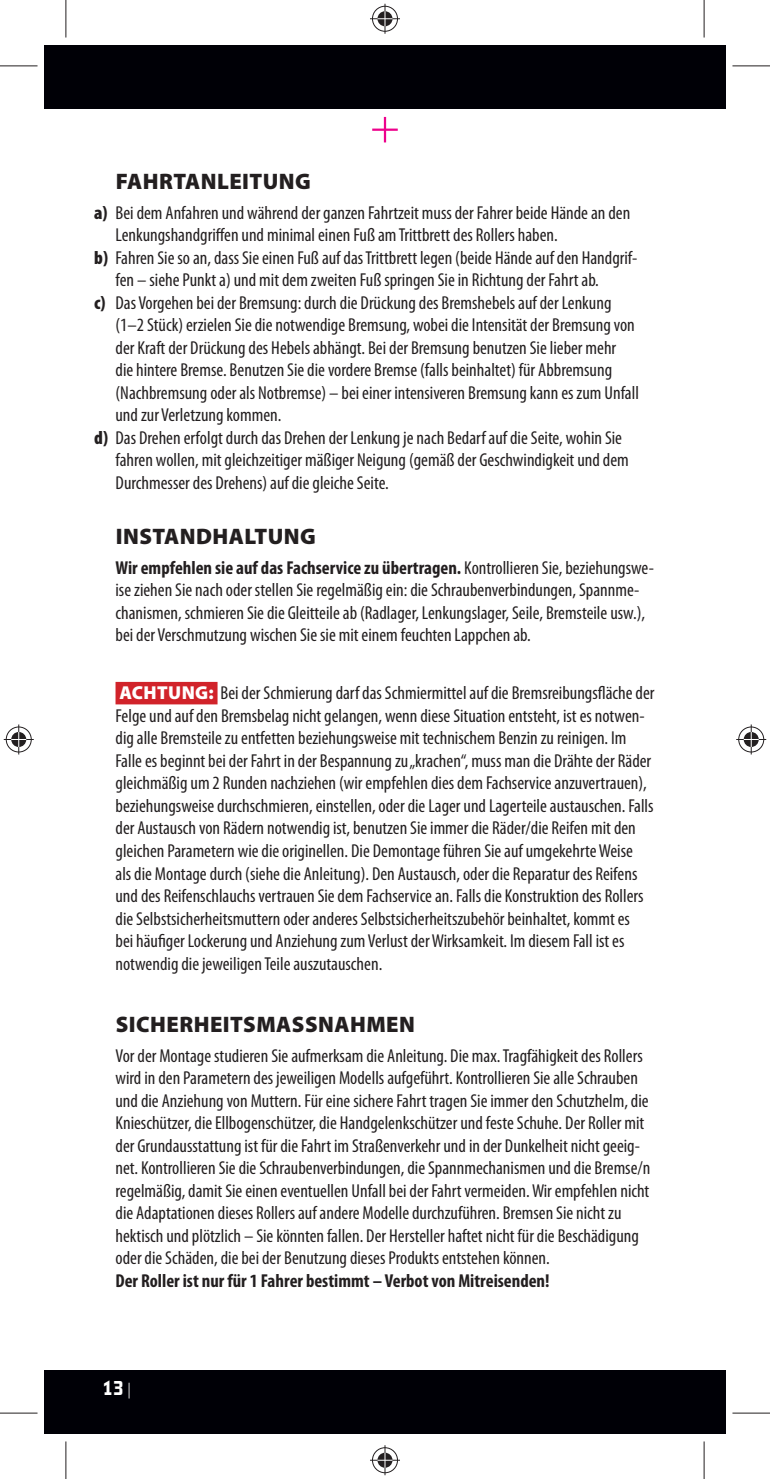
<style>
.page{position:relative;width:770px;height:1479px;background:#fff}
.page>*{position:absolute;margin:0;border:0;box-sizing:border-box;transform-origin:0 0}
.t1{font:900 22.5px "Myriad Pro";letter-spacing:.02em;color:#231f20}
.t2{font:20px "Teuton 26 Pro";color:#fff}
.t3{font:condensed 18.75px/22.5px "Myriad Pro";color:#231f20}
.t4{font:700 condensed 18.75px "Myriad Pro";color:#231f20}
.s1{font-weight:900}
.s2{font-weight:700}
.s3{font-weight:900;font-stretch:normal;color:#fff}
.s4{font-family:"Teuton 22 Pro";font-size:17.5px}
</style>
<div class="page">
<div style="left:45px;top:1370px;width:659px;height:64px;background:#000006"></div>
<hr style="left:384px;top:117px;width:2px;height:25px;background:#ed028c">
<hr style="left:372px;top:128px;width:26px;height:3px;background:#ed028c">
<div style="left:45px;top:45px;width:659px;height:63px;background:#000006"></div>
<div style="left:704px;top:1370px;width:21px;height:64px;background:#000006"></div>
<div style="left:704px;top:45px;width:21px;height:63px;background:#000006"></div>
<div style="left:115px;top:682px;width:102px;height:22px;background:#d1232a"></div>
<hr style="left:0;top:65px;width:38px;height:1px;background:#231f20">
<hr style="left:732px;top:65px;width:37px;height:1px;background:#231f20">
<hr style="left:0;top:1412px;width:38px;height:1px;background:#231f20">
<hr style="left:732px;top:1412px;width:37px;height:1px;background:#231f20">
<hr style="left:65px;top:0;width:1px;height:37px;background:#231f20">
<hr style="left:65px;top:1441px;width:1px;height:37px;background:#231f20">
<hr style="left:703px;top:0;width:1px;height:37px;background:#231f20">
<hr style="left:703px;top:1441px;width:1px;height:37px;background:#231f20">
<div style="left:371px;top:5px;width:28px;height:28px;border:3px solid #fff;border-radius:50%"></div>
<hr style="left:370px;top:17px;width:30px;height:3px;background:#fff">
<hr style="left:383px;top:4px;width:3px;height:30px;background:#fff">
<div style="left:376px;top:10px;width:18px;height:18px;border:3px solid #fff;border-radius:50%"></div>
<div style="left:372px;top:6px;width:26px;height:26px;border:1px solid #231f20;border-radius:50%"></div>
<hr style="left:370px;top:18px;width:30px;height:1px;background:#231f20">
<hr style="left:384px;top:4px;width:1px;height:30px;background:#231f20">
<svg style="left:377px;top:11px;width:15px;height:15px"></svg>
<div style="left:371px;top:1445px;width:28px;height:28px;border:3px solid #fff;border-radius:50%"></div>
<hr style="left:370px;top:1458px;width:30px;height:3px;background:#fff">
<hr style="left:383px;top:1444px;width:3px;height:30px;background:#fff">
<div style="left:376px;top:1450px;width:18px;height:18px;border:3px solid #fff;border-radius:50%"></div>
<div style="left:372px;top:1447px;width:26px;height:25px;border:1px solid #231f20;border-radius:50%"></div>
<hr style="left:370px;top:1459px;width:30px;height:1px;background:#231f20">
<hr style="left:384px;top:1444px;width:1px;height:30px;background:#231f20">
<svg style="left:377px;top:1452px;width:15px;height:15px"></svg>
<div style="left:5px;top:725px;width:28px;height:28px;border:3px solid #fff;border-radius:50%"></div>
<hr style="left:4px;top:738px;width:30px;height:3px;background:#fff">
<hr style="left:17px;top:724px;width:3px;height:30px;background:#fff">
<div style="left:10px;top:730px;width:18px;height:18px;border:3px solid #fff;border-radius:50%"></div>
<div style="left:6px;top:726px;width:26px;height:26px;border:1px solid #231f20;border-radius:50%"></div>
<hr style="left:4px;top:739px;width:30px;height:1px;background:#231f20">
<hr style="left:18px;top:724px;width:1px;height:30px;background:#231f20">
<svg style="left:11px;top:732px;width:15px;height:15px"></svg>
<div style="left:737px;top:725px;width:28px;height:28px;border:3px solid #fff;border-radius:50%"></div>
<hr style="left:736px;top:738px;width:30px;height:3px;background:#fff">
<hr style="left:749px;top:724px;width:3px;height:30px;background:#fff">
<div style="left:742px;top:730px;width:18px;height:18px;border:3px solid #fff;border-radius:50%"></div>
<div style="left:738px;top:726px;width:26px;height:26px;border:1px solid #231f20;border-radius:50%"></div>
<hr style="left:736px;top:739px;width:30px;height:1px;background:#231f20">
<hr style="left:750px;top:724px;width:1px;height:30px;background:#231f20">
<svg style="left:743px;top:732px;width:15px;height:15px"></svg>
<p class="t1" style="left:116px;top:173px;width:197px">FAHRTANLEITUNG</p>
<p class="t3" style="left:94px;top:203px;width:537px"><span class="s1">a)</span> Bei dem Anfahren und während der ganzen Fahrtzeit muss der Fahrer beide Hände an den</p>
<p class="t3" style="left:115px;top:225px;width:443px">Lenkungshandgriffen und minimal einen Fuß am Trittbrett des Rollers haben.</p>
<p class="t3" style="left:94px;top:248px;width:544px"><span class="s1">b)</span> Fahren Sie so an, dass Sie einen Fuß auf das Trittbrett legen (beide Hände auf den Handgrif-</p>
<p class="t3" style="left:115px;top:270px;width:484px">fen – siehe Punkt a) und mit dem zweiten Fuß springen Sie in Richtung der Fahrt ab.</p>
<p class="t3" style="left:94px;top:293px;width:518px"><span class="s1">c)</span> Das Vorgehen bei der Bremsung: durch die Drückung des Bremshebels auf der Lenkung</p>
<p class="t3" style="left:115px;top:315px;width:520px">(1–2 Stück) erzielen Sie die notwendige Bremsung, wobei die Intensität der Bremsung von</p>
<p class="t3" style="left:115px;top:338px;width:502px">der Kraft der Drückung des Hebels abhängt. Bei der Bremsung benutzen Sie lieber mehr</p>
<p class="t3" style="left:115px;top:360px;width:498px">die hintere Bremse. Benutzen Sie die vordere Bremse (falls beinhaltet) für Abbremsung</p>
<p class="t3" style="left:115px;top:383px;width:525px">(Nachbremsung oder als Notbremse) – bei einer intensiveren Bremsung kann es zum Unfall</p>
<p class="t3" style="left:115px;top:405px;width:167px">und zur Verletzung kommen.</p>
<p class="t3" style="left:94px;top:428px;width:529px"><span class="s1">d)</span> Das Drehen erfolgt durch das Drehen der Lenkung je nach Bedarf auf die Seite, wohin Sie</p>
<p class="t3" style="left:115px;top:450px;width:514px">fahren wollen, mit gleichzeitiger mäßiger Neigung (gemäß der Geschwindigkeit und dem</p>
<p class="t3" style="left:115px;top:473px;width:275px">Durchmesser des Drehens) auf die gleiche Seite.</p>
<p class="t1" style="left:116px;top:528px;width:201px">INSTANDHALTUNG</p>
<p class="t3" style="left:115px;top:558px;width:540px"><span class="s2">Wir empfehlen sie auf das Fachservice zu übertragen.</span> Kontrollieren Sie, beziehungswe&shy;ise ziehen Sie nach oder stellen Sie regelmäßig ein: die Schraubenverbindungen, Spannme&shy;chanismen, schmieren Sie die Gleitteile ab (Radlager, Lenkungslager, Seile, Bremsteile usw.), bei der Verschmutzung wischen Sie sie mit einem feuchten Lappchen ab.</p>
<p class="t3" style="left:115px;top:683px;width:540px"><span class="s3">ACHTUNG:</span> Bei der Schmierung darf das Schmiermittel auf die Bremsreibungsfläche der Felge und auf den Bremsbelag nicht gelangen, wenn diese Situation entsteht, ist es notwen&shy;dig alle Bremsteile zu entfetten beziehungsweise mit technischem Benzin zu reinigen. Im Falle es beginnt bei der Fahrt in der Bespannung zu „krachen“, muss man die Drähte der Räder gleichmäßig um 2 Runden nachziehen (wir empfehlen dies dem Fachservice anzuvertrauen), beziehungsweise durchschmieren, einstellen, oder die Lager und Lagerteile austauschen. Falls der Austausch von Rädern notwendig ist, benutzen Sie immer die Räder/die Reifen mit den gleichen Parametern wie die originellen. Die Demontage führen Sie auf umgekehrte Weise<br>als die Montage durch (siehe die Anleitung). Den Austausch, oder die Reparatur des Reifens und des Reifenschlauchs vertrauen Sie dem Fachservice an. Falls die Konstruktion des Rollers die Selbstsicherheitsmuttern oder anderes Selbstsicherheitszubehör beinhaltet, kommt es<br>bei häufiger Lockerung und Anziehung zum Verlust der Wirksamkeit. Im diesem Fall ist es notwendig die jeweiligen Teile auszutauschen.</p>
<p class="t1" style="left:116px;top:1015px;width:301px">SICHERHEITSMASSNAHMEN</p>
<p class="t3" style="left:115px;top:1045px;width:536px">Vor der Montage studieren Sie aufmerksam die Anleitung. Die max. Tragfähigkeit des Rollers wird in den Parametern des jeweiligen Modells aufgeführt. Kontrollieren Sie alle Schrauben und die Anziehung von Muttern. Für eine sichere Fahrt tragen Sie immer den Schutzhelm, die Knieschützer, die Ellbogenschützer, die Handgelenkschützer und feste Schuhe. Der Roller mit der Grundausstattung ist für die Fahrt im Straßenverkehr und in der Dunkelheit nicht geeig&shy;net. Kontrollieren Sie die Schraubenverbindungen, die Spannmechanismen und die Bremse/n regelmäßig, damit Sie einen eventuellen Unfall bei der Fahrt vermeiden. Wir empfehlen nicht die Adaptationen dieses Rollers auf andere Modelle durchzuführen. Bremsen Sie nicht zu hektisch und plötzlich – Sie könnten fallen. Der Hersteller haftet nicht für die Beschädigung oder die Schäden, die bei der Benutzung dieses Produkts entstehen können.</p>
<p class="t4" style="left:115px;top:1273px;width:435px">Der Roller ist nur für 1 Fahrer bestimmt – Verbot von Mitreisenden!</p>
<p class="t2" style="left:102px;top:1381px;width:30px">13 <span class="s4">|</span></p>
</div>
